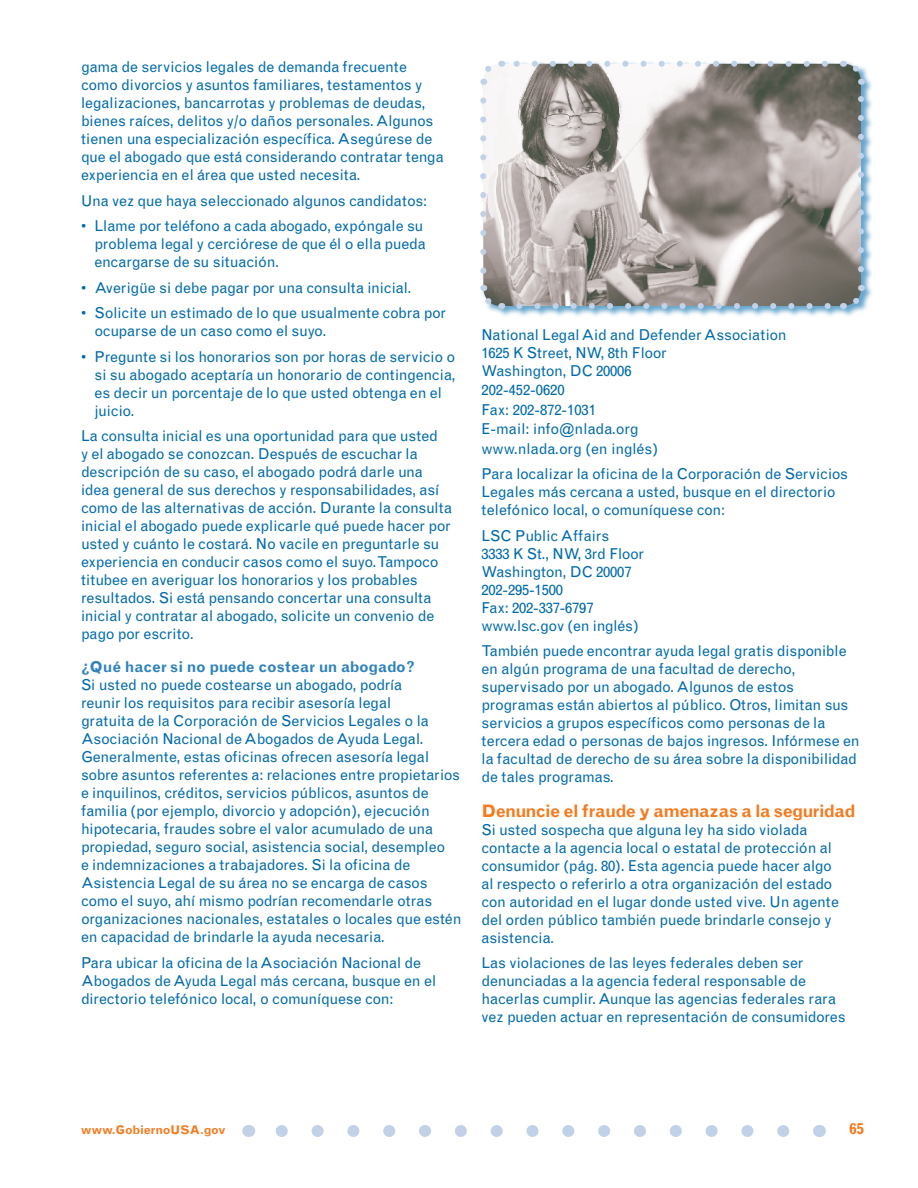
<style>
.page{position:relative;width:918px;height:1188px;background:#fff}
.page>*{position:absolute;margin:0;border:0;box-sizing:border-box;transform-origin:0 0}
.t1{font:700 17.25px "Grotesque";letter-spacing:-.035em;color:#f47b20}
.t2{font:15px/18px "Grotesque";letter-spacing:-.01em;color:#006aab}
.t3{font:700 15px "Grotesque";color:#f47b20}
.t4{font:700 12px "Grotesque";color:#f47b20}
.s1{font-weight:700;color:#2f82bb}
</style>
<div class="page">
<svg style="left:275px;top:1125px;width:508px;height:12px"></svg>
<svg style="left:819px;top:1125px;width:1px;height:12px"></svg>
<svg style="left:248px;top:1125px;width:1px;height:12px"></svg>
<div style="left:479px;top:60px;width:395px;height:259px;background:#006aab;opacity:.6"></div>
<img style="left:483px;top:64px;width:378px;height:242px;border-radius:18px">
<svg style="left:480px;top:100px;width:6px;height:179px"></svg>
<svg style="left:519px;top:303px;width:315px;height:6px;background:#92a9ba"></svg>
<svg style="left:858px;top:91px;width:6px;height:178px"></svg>
<svg style="left:510px;top:61px;width:315px;height:6px"></svg>
<svg style="left:480px;top:285px;width:22px;height:28px"></svg>
<svg style="left:843px;top:285px;width:25px;height:24px"></svg>
<svg style="left:842px;top:60px;width:22px;height:25px"></svg>
<svg style="left:479px;top:60px;width:23px;height:25px"></svg>
<p class="t2" style="left:81px;top:58px;width:364px">gama de servicios legales de demanda frecuente como divorcios y asuntos familiares, testamentos y legalizaciones, bancarrotas y problemas de deudas, bienes raíces, delitos y/o daños personales. Algunos tienen una especialización específica. Asegúrese de que el abogado que está considerando contratar tenga experiencia en el área que usted necesita.</p>
<p class="t2" style="left:81px;top:191px;width:348px">Una vez que haya seleccionado algunos candidatos:</p>
<p class="t2" style="left:94px;top:217px;width:333px;text-indent:-14px">• Llame por teléfono a cada abogado, expóngale su problema legal y cerciórese de que él o ella pueda encargarse de su situación.</p>
<p class="t2" style="left:81px;top:278px;width:332px">• Averigüe si debe pagar por una consulta inicial.</p>
<p class="t2" style="left:94px;top:304px;width:353px;text-indent:-14px">• Solicite un estimado de lo que usualmente cobra por ocuparse de un caso como el suyo.</p>
<p class="t2" style="left:94px;top:347px;width:363px;text-indent:-14px">• Pregunte si los honorarios son por horas de servicio o si su abogado aceptaría un honorario de contingencia, es decir un porcentaje de lo que usted obtenga en el juicio.</p>
<p class="t2" style="left:81px;top:427px;width:373px">La consulta inicial es una oportunidad para que usted<br>y el abogado se conozcan. Después de escuchar la descripción de su caso, el abogado podrá darle una idea general de sus derechos y responsabilidades, así como de las alternativas de acción. Durante la consulta inicial el abogado puede explicarle qué puede hacer por usted y cuánto le costará. No vacile en preguntarle su experiencia en conducir casos como el suyo. Tampoco titubee en averiguar los honorarios y los probables resultados. Si está pensando concertar una consulta inicial y contratar al abogado, solicite un convenio de pago por escrito.</p>
<p class="t2" style="left:81px;top:658px;width:382px"><span class="s1">¿Qué hacer si no puede costear un abogado?<br></span>Si usted no puede costearse un abogado, podría<br>reunir los requisitos para recibir asesoría legal<br>gratuita de la Corporación de Servicios Legales o la Asociación Nacional de Abogados de Ayuda Legal.<br>Generalmente, estas oficinas ofrecen asesoría legal sobre asuntos referentes a: relaciones entre propietarios e inquilinos, créditos, servicios públicos, asuntos de familia (por ejemplo, divorcio y adopción), ejecución hipotecaria, fraudes sobre el valor acumulado de una propiedad, seguro social, asistencia social, desempleo<br>e indemnizaciones a trabajadores. Si la oficina de Asistencia Legal de su área no se encarga de casos como el suyo, ahí mismo podrían recomendarle otras organizaciones nacionales, estatales o locales que estén en capacidad de brindarle la ayuda necesaria.</p>
<p class="t2" style="left:81px;top:953px;width:357px">Para ubicar la oficina de la Asociación Nacional de<br>Abogados de Ayuda Legal más cercana, busque en el directorio telefónico local, o comuníquese con:</p>
<p class="t2" style="left:482px;top:326px;width:307px">National Legal Aid and Defender Association<br>1625 K Street, NW, 8th Floor<br>Washington, DC 20006</p>
<p class="t2" style="left:482px;top:380px;width:178px;line-height:19.5px">202-452-0620<br>Fax: 202-872-1031<br>E-mail: info@nlada.org www.nlada.org (en inglés)</p>
<p class="t2" style="left:482px;top:465px;width:368px">Para localizar la oficina de la Corporación de Servicios<br>Legales más cercana a usted, busque en el directorio telefónico local, o comuníquese con:</p>
<p class="t2" style="left:482px;top:527px;width:164px">LSC Public Affairs<br>3333 K St., NW, 3rd Floor<br>Washington, DC 20007<br>202-295-1500<br>Fax: 202-337-6797 www.lsc.gov (en inglés)</p>
<p class="t2" style="left:482px;top:642px;width:380px">También puede encontrar ayuda legal gratis disponible en algún programa de una facultad de derecho, supervisado por un abogado. Algunos de estos programas están abiertos al público. Otros, limitan sus servicios a grupos específicos como personas de la tercera edad o personas de bajos ingresos. Infórmese en la facultad de derecho de su área sobre la disponibilidad de tales programas.</p>
<p class="t1" style="left:482px;top:801px;width:376px">Denuncie el fraude y amenazas a la seguridad</p>
<p class="t2" style="left:482px;top:821px;width:359px">Si usted sospecha que alguna ley ha sido violada contacte a la agencia local o estatal de protección al consumidor (pág. 80). Esta agencia puede hacer algo al respecto o referirlo a otra organización del estado con autoridad en el lugar donde usted vive. Un agente del orden público también puede brindarle consejo y asistencia.</p>
<p class="t2" style="left:482px;top:954px;width:366px">Las violaciones de las leyes federales deben ser denunciadas a la agencia federal responsable de hacerlas cumplir. Aunque las agencias federales rara vez pueden actuar en representación de consumidores</p>
<p class="t4" style="left:81px;top:1123px;width:147px">www.GobiernoUSA.gov</p>
<p class="t3" style="left:850px;top:1120px;width:16px">65</p>
</div>
